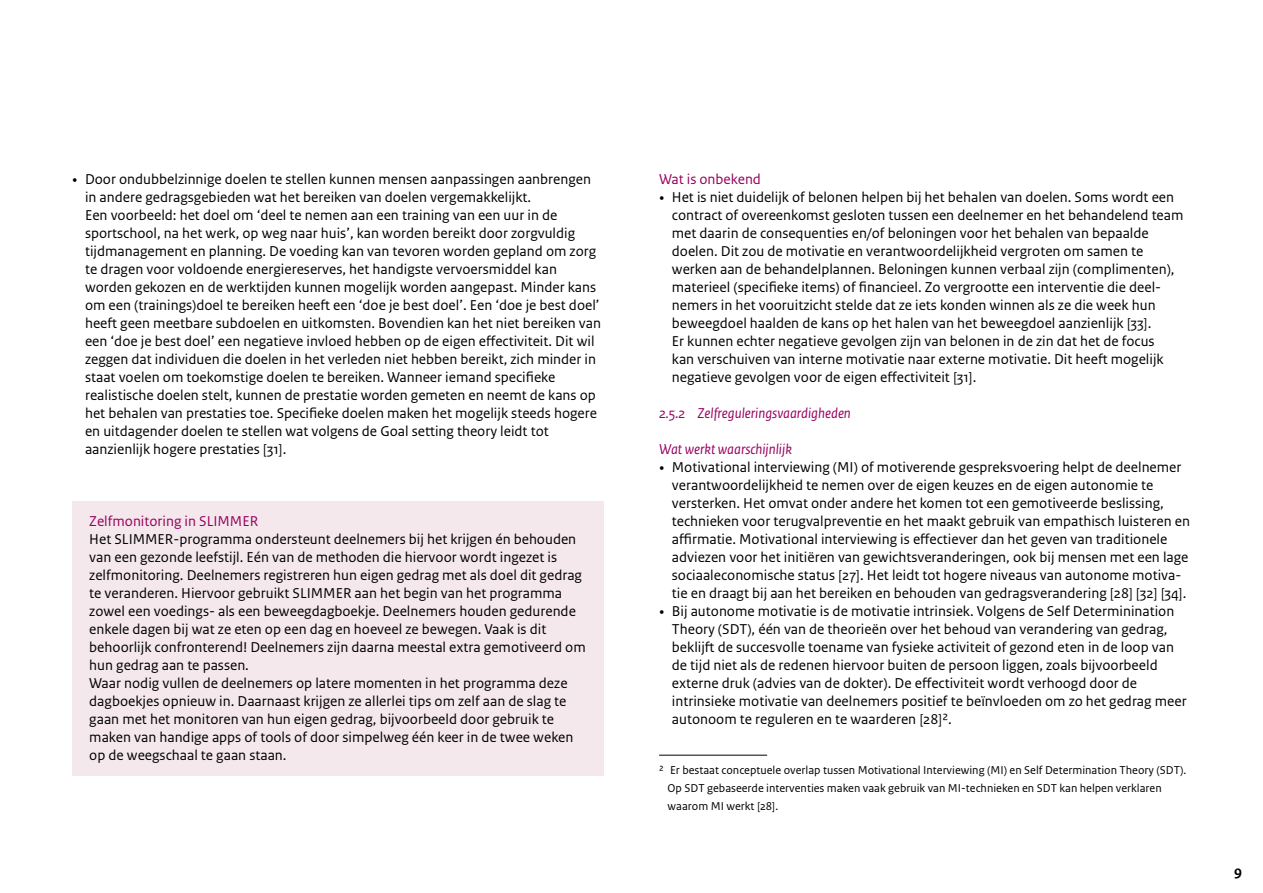
<style>
.page{position:relative;width:1263px;height:893px;background:#fff}
.page>*{position:absolute;margin:0;border:0;box-sizing:border-box;transform-origin:0 0}
.Kadertekst_arcering{font:15px/18px "Rijksoverheid Sans Text";color:#000}
._07_RIVM_Subalineako{font:italic 15px "Rijksoverheid Sans Text";color:#98005f}
.Kader_tussenkop_arce{font:15px "Rijksoverheid Sans Text";color:#98005f}
.H6_kop{font:italic 15px "Rijksoverheid Sans Text";color:#98005f}
._08_RIVM_Tussenkop{font:15px "Rijksoverheid Sans Text";color:#98005f}
.t1{font:700 15px "Rijksoverheid Sans Text";color:#000}
._15_RIVM_Voetnoot{font:12px/18px "Rijksoverheid Sans Text";color:#000}
.s1{font-family:"Rijksoverheid Serif"}
</style>
<div class="page">
<div style="left:72px;top:501px;width:532px;height:28px;background:#f4e8ec"></div>
<div style="left:72px;top:519px;width:532px;height:166px;background:#f4e8ec"></div>
<div style="left:72px;top:663px;width:532px;height:112px;background:#f4e8ec"></div>
<hr style="left:659px;top:755px;width:108px;height:1px;background:#000">
<p class="Kadertekst_arcering" style="left:85px;top:170px;width:518px;text-indent:-13px"><span class="s1">•</span> Door ondubbelzinnige doelen te stellen kunnen mensen aanpassingen aanbrengen in andere gedragsgebieden wat het bereiken van doelen vergemakkelijkt.<br>Een voorbeeld: het doel om ‘deel te nemen aan een training van een uur in de sportschool, na het werk, op weg naar huis’, kan worden bereikt door zorgvuldig tijdmanagement en planning. De voeding kan van tevoren worden gepland om zorg te dragen voor voldoende energiereserves, het handigste vervoersmiddel kan worden gekozen en de werktijden kunnen mogelijk worden aangepast. Minder kans om een (trainings)doel te bereiken heeft een ‘doe je best doel’. Een ‘doe je best doel’ heeft geen meetbare subdoelen en uitkomsten. Bovendien kan het niet bereiken van een ‘doe je best doel’ een negatieve invloed hebben op de eigen effectiviteit. Dit wil zeggen dat individuen die doelen in het verleden niet hebben bereikt, zich minder in staat voelen om toekomstige doelen te bereiken. Wanneer iemand specifieke realistische doelen stelt, kunnen de prestatie worden gemeten en neemt de kans op het behalen van prestaties toe. Specifieke doelen maken het mogelijk steeds hogere en uitdagender doelen te stellen wat volgens de Goal setting theory leidt tot aanzienlijk hogere prestaties [31].</p>
<h3 class="Kader_tussenkop_arce" style="left:89px;top:512px;width:170px">Zelfmonitoring in SLIMMER</h3>
<p class="Kadertekst_arcering" style="left:89px;top:530px;width:498px">Het SLIMMER-programma ondersteunt deelnemers bij het krijgen én behouden van een gezonde leefstijl. Eén van de methoden die hiervoor wordt ingezet is zelfmonitoring. Deelnemers registreren hun eigen gedrag met als doel dit gedrag te veranderen. Hiervoor gebruikt SLIMMER aan het begin van het programma zowel een voedings- als een beweegdagboekje. Deelnemers houden gedurende enkele dagen bij wat ze eten op een dag en hoeveel ze bewegen. Vaak is dit behoorlijk confronterend! Deelnemers zijn daarna meestal extra gemotiveerd om hun gedrag aan te passen.</p>
<p class="Kadertekst_arcering" style="left:89px;top:674px;width:486px">Waar nodig vullen de deelnemers op latere momenten in het programma deze dagboekjes opnieuw in. Daarnaast krijgen ze allerlei tips om zelf aan de slag te gaan met het monitoren van hun eigen gedrag, bijvoorbeeld door gebruik te maken van handige apps of tools of door simpelweg één keer in de twee weken op de weegschaal te gaan staan.</p>
<h4 class="_08_RIVM_Tussenkop" style="left:659px;top:170px;width:103px">Wat is onbekend</h4>
<p class="Kadertekst_arcering" style="left:672px;top:188px;width:513px;text-indent:-13px"><span class="s1">•</span> Het is niet duidelijk of belonen helpen bij het behalen van doelen. Soms wordt een contract of overeenkomst gesloten tussen een deelnemer en het behandelend team met daarin de consequenties en/of beloningen voor het behalen van bepaalde doelen. Dit zou de motivatie en verantwoordelijkheid vergroten om samen te werken aan de behandelplannen. Beloningen kunnen verbaal zijn (complimenten), materieel (specifieke items) of financieel. Zo vergrootte een interventie die deel&shy;nemers in het vooruitzicht stelde dat ze iets konden winnen als ze die week hun beweegdoel haalden de kans op het halen van het beweegdoel aanzienlijk [33].<br>Er kunnen echter negatieve gevolgen zijn van belonen in de zin dat het de focus<br>kan verschuiven van interne motivatie naar externe motivatie. Dit heeft mogelijk negatieve gevolgen voor de eigen effectiviteit [31].</p>
<p class="_07_RIVM_Subalineako" style="left:659px;top:405px;width:193px">2.5.2 Zelfreguleringsvaardigheden</p>
<h5 class="H6_kop" style="left:659px;top:441px;width:134px">Wat werkt waarschijnlijk</h5>
<p class="Kadertekst_arcering" style="left:672px;top:458px;width:520px;text-indent:-13px"><span class="s1">•</span> Motivational interviewing (MI) of motiverende gespreksvoering helpt de deelnemer verantwoordelijkheid te nemen over de eigen keuzes en de eigen autonomie te versterken. Het omvat onder andere het komen tot een gemotiveerde beslissing, technieken voor terugvalpreventie en het maakt gebruik van empathisch luisteren en affirmatie. Motivational interviewing is effectiever dan het geven van traditionele adviezen voor het initiëren van gewichtsveranderingen, ook bij mensen met een lage sociaaleconomische status [27]. Het leidt tot hogere niveaus van autonome motiva&shy;tie en draagt bij aan het bereiken en behouden van gedragsverandering [28] [32] [34].</p>
<p class="Kadertekst_arcering" style="left:672px;top:602px;width:516px;text-indent:-13px"><span class="s1">•</span> Bij autonome motivatie is de motivatie intrinsiek. Volgens de Self Determinination Theory (SDT), één van de theorieën over het behoud van verandering van gedrag, beklijft de succesvolle toename van fysieke activiteit of gezond eten in de loop van de tijd niet als de redenen hiervoor buiten de persoon liggen, zoals bijvoorbeeld externe druk (advies van de dokter). De effectiviteit wordt verhoogd door de intrinsieke motivatie van deelnemers positief te beïnvloeden om zo het gedrag meer autonoom te reguleren en te waarderen [28]2.</p>
<p class="_15_RIVM_Voetnoot" style="left:668px;top:761px;width:520px;text-indent:-9px">2 Er bestaat conceptuele overlap tussen Motivational Interviewing (MI) en Self Determination Theory (SDT).<br>Op SDT gebaseerde interventies maken vaak gebruik van MI-technieken en SDT kan helpen verklaren waarom MI werkt [28].</p>
<p class="t1" style="left:1234px;top:862px;width:9px">9</p>
</div>
